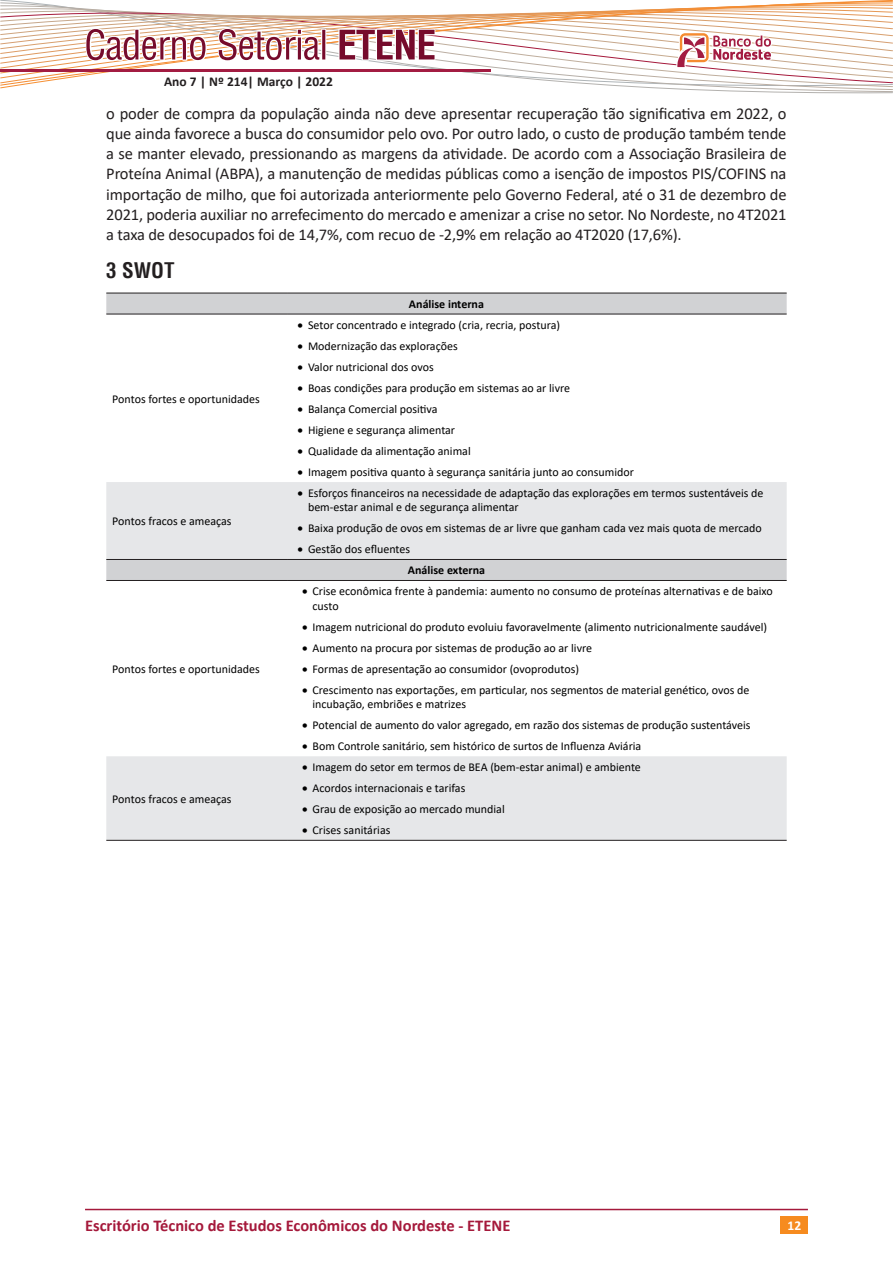
<style>
.page{position:relative;width:893px;height:1263px;background:#fff}
.page>*{position:absolute;margin:0;border:0;box-sizing:border-box;transform-origin:0 0}
.CS_Titulo_2{font:700 condensed 21px "Helvetica";color:#231f20}
.CS_Corpo_normal{font:16.5px/20.2px "Calibri";letter-spacing:-.01em;color:#231f20;text-align:justify}
.t1{font:700 16.5px "Calibri";color:#a5193b}
.t2{font:700 13.5px "Calibri";color:#231f20}
.t3{font:700 13.5px "Calibri";color:#fff}
.t4{font:12px/14.4px "Calibri";color:#000}
.t5{font:700 12px "Calibri";color:#000}
</style>
<div class="page">
<div style="left:781px;top:1216px;width:27px;height:17px;background:#f68b1f"></div>
<hr style="left:85px;top:1209px;width:723px;height:1px;background:#a5193b">
<svg style="left:106px;top:482px;width:681px;height:358px"></svg>
<hr style="left:106px;top:840px;width:181px;height:1px;background:#231f20">
<hr style="left:287px;top:840px;width:500px;height:1px;background:#231f20">
<hr style="left:106px;top:559px;width:181px;height:1px;background:#231f20">
<hr style="left:287px;top:559px;width:500px;height:1px;background:#231f20">
<hr style="left:106px;top:580px;width:181px;height:1px;background:#231f20">
<hr style="left:287px;top:580px;width:500px;height:1px;background:#231f20">
<svg style="left:0;top:0;width:893px;height:315px"></svg>
<p class="t2" style="left:164px;top:72px;width:170px">Ano 7 | Nº 214| Março | 2022</p>
<p class="CS_Corpo_normal" style="left:106px;top:103px;width:682px">o poder de compra da população ainda não deve apresentar recuperação tão significativa em 2022, o que ainda favorece a busca do consumidor pelo ovo. Por outro lado, o custo de produção também tende a se manter elevado, pressionando as margens da atividade. De acordo com a Associação Brasileira de Proteína Animal (ABPA), a manutenção de medidas públicas como a isenção de impostos PIS/COFINS na importação de milho, que foi autorizada anteriormente pelo Governo Federal, até o 31 de dezembro de 2021, poderia auxiliar no arrefecimento do mercado e amenizar a crise no setor. No Nordeste, no 4T2021 a taxa de desocupados foi de 14,7%, com recuo de -2,9% em relação ao 4T2020 (17,6%).</p>
<p class="CS_Titulo_2" style="left:106px;top:257px;width:70px">3 SWOT</p>
<p class="t5" style="left:409px;top:296px;width:77px">Análise interna</p>
<p class="t4" style="left:112px;top:391px;width:149px">Pontos fortes e oportunidades</p>
<p class="t4" style="left:112px;top:514px;width:121px">Pontos fracos e ameaças</p>
<p class="t4" style="left:112px;top:661px;width:149px">Pontos fortes e oportunidades</p>
<p class="t4" style="left:112px;top:791px;width:121px">Pontos fracos e ameaças</p>
<p class="t4" style="left:298px;top:318px;width:264px">• Setor concentrado e integrado (cria, recria, postura)</p>
<p class="t4" style="left:298px;top:339px;width:162px">• Modernização das explorações</p>
<p class="t4" style="left:298px;top:360px;width:138px">• Valor nutricional dos ovos</p>
<p class="t4" style="left:298px;top:381px;width:274px">• Boas condições para produção em sistemas ao ar livre</p>
<p class="t4" style="left:298px;top:402px;width:142px">• Balança Comercial positiva</p>
<p class="t4" style="left:298px;top:423px;width:159px">• Higiene e segurança alimentar</p>
<p class="t4" style="left:298px;top:444px;width:175px">• Qualidade da alimentação animal</p>
<p class="t4" style="left:298px;top:465px;width:338px">• Imagem positiva quanto à segurança sanitária junto ao consumidor</p>
<p class="t4" style="left:308px;top:486px;width:457px;text-indent:-10px">• Esforços financeiros na necessidade de adaptação das explorações em termos sustentáveis de bem-estar animal e de segurança alimentar</p>
<p class="t4" style="left:298px;top:521px;width:466px">• Baixa produção de ovos em sistemas de ar livre que ganham cada vez mais quota de mercado</p>
<p class="t4" style="left:298px;top:542px;width:114px">• Gestão dos efluentes</p>
<p class="t5" style="left:408px;top:562px;width:79px">Análise externa</p>
<p class="t4" style="left:313px;top:584px;width:462px;text-indent:-10px">• Crise econômica frente à pandemia: aumento no consumo de proteínas alternativas e de baixo custo</p>
<p class="t4" style="left:302px;top:619px;width:466px">• Imagem nutricional do produto evoluiu favoravelmente (alimento nutricionalmente saudável)</p>
<p class="t4" style="left:302px;top:640px;width:292px">• Aumento na procura por sistemas de produção ao ar livre</p>
<p class="t4" style="left:302px;top:661px;width:278px">• Formas de apresentação ao consumidor (ovoprodutos)</p>
<p class="t4" style="left:313px;top:682px;width:438px;text-indent:-10px">• Crescimento nas exportações, em particular, nos segmentos de material genético, ovos de incubação, embriões e matrizes</p>
<p class="t4" style="left:302px;top:718px;width:450px">• Potencial de aumento do valor agregado, em razão dos sistemas de produção sustentáveis</p>
<p class="t4" style="left:302px;top:739px;width:341px">• Bom Controle sanitário, sem histórico de surtos de Influenza Aviária</p>
<p class="t4" style="left:302px;top:760px;width:340px">• Imagem do setor em termos de BEA (bem-estar animal) e ambiente</p>
<p class="t4" style="left:302px;top:781px;width:165px">• Acordos internacionais e tarifas</p>
<p class="t4" style="left:302px;top:802px;width:204px">• Grau de exposição ao mercado mundial</p>
<p class="t4" style="left:302px;top:823px;width:90px">• Crises sanitárias</p>
<h2 class="t1" style="left:85px;top:1213px;width:427px">Escritório Técnico de Estudos Econômicos do Nordeste - ETENE</h2>
<p class="t3" style="left:787px;top:1216px;width:15px">12</p>
</div>
